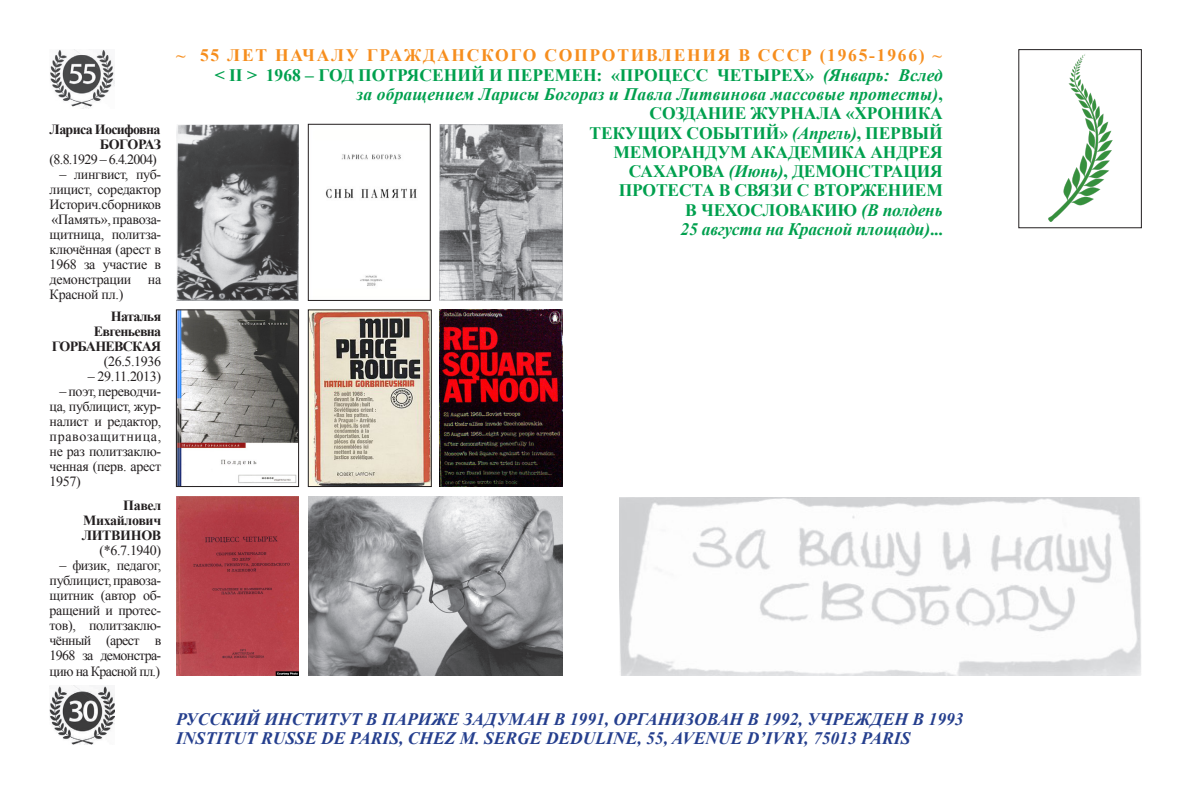
<style>
.page{position:relative;width:1191px;height:794px;background:#fff}
.page>*{position:absolute;margin:0;border:0;box-sizing:border-box;transform-origin:0 0}
.t1{font:700 17.5px "Times New Roman";letter-spacing:-.01em;color:#00a04e}
.t2{font:italic 700 17.5px "Times New Roman";color:#253f8e}
.t3{font:italic 700 17.5px "Times New Roman";letter-spacing:.01em;color:#00a04e}
.t4{font:700 17.5px "Times New Roman";letter-spacing:.1em;color:#f68e1e}
.t5{font:italic 700 17.5px "Times New Roman";letter-spacing:-.01em;color:#00a04e}
.t6{font:14px/15px "Times New Roman";letter-spacing:-.025em;color:#231f20;text-align:justify}
.t7{font:700 14px "Times New Roman";letter-spacing:-.05em;color:#231f20}
.t8{font:14px "Times New Roman";letter-spacing:-.05em;color:#231f20}
.t9{font:700 14px "Times New Roman";letter-spacing:-.025em;color:#231f20}
.s1{font-weight:700}
.s2{font-style:italic}
.s3{font-style:normal}
</style>
<div class="page">
<div style="left:1018px;top:49px;width:123px;height:179px;border:1px solid #231f20"></div>
<img style="left:50px;top:685px;width:65px;height:59px">
<img style="left:439px;top:124px;width:123px;height:177px">
<img style="left:308px;top:496px;width:254px;height:179px">
<img style="left:176px;top:496px;width:122px;height:179px">
<img style="left:310px;top:312px;width:119px;height:173px">
<div style="left:308px;top:310px;width:123px;height:177px;border:1px solid #231f20"></div>
<img style="left:439px;top:310px;width:123px;height:176px">
<img style="left:178px;top:312px;width:119px;height:173px">
<div style="left:176px;top:310px;width:123px;height:177px;border:1px solid #231f20"></div>
<img style="left:176px;top:124px;width:122px;height:177px">
<img style="left:325px;top:154px;width:92px;height:132px">
<div style="left:308px;top:124px;width:122px;height:177px;border:1px solid #231f20"></div>
<img style="left:50px;top:50px;width:65px;height:58px">
<img style="left:619px;top:498px;width:522px;height:177px">
<img style="left:1048px;top:54px;width:65px;height:167px">
<p class="t7" style="left:50px;top:119px;width:112px">Лариса Иосифовна</p>
<p class="t7" style="left:100px;top:134px;width:63px">БОГОРАЗ</p>
<p class="t8" style="left:50px;top:149px;width:109px">(8.8.1929 – 6.4.2004)</p>
<p class="t6" style="left:50px;top:166px;width:113px;text-indent:10px">– лингвист, пуб&shy;лицист, соредактор Историч.сборников «Память», правоза&shy;щитница, политза&shy;ключённая (арест в 1968 за участие в демонстрации на Красной пл.)</p>
<p class="t7" style="left:111px;top:307px;width:52px">Наталья</p>
<p class="t7" style="left:94px;top:322px;width:69px">Евгеньевна</p>
<p class="t7" style="left:52px;top:337px;width:111px">ГОРБАНЕВСКАЯ</p>
<p class="t6" style="left:104px;top:354px;width:59px">(26.5.1936</p>
<p class="t6" style="left:88px;top:369px;width:75px">– 29.11.2013)</p>
<p class="t6" style="left:50px;top:384px;width:113px;text-indent:10px">– поэт, переводчи&shy;ца, публицист, жур&shy;налист и редактор, правозащитница, не раз политзаклю&shy;ченная (перв. арест 1957)</p>
<p class="t7" style="left:123px;top:496px;width:40px">Павел</p>
<p class="t9" style="left:83px;top:511px;width:80px">Михайлович</p>
<p class="t6" style="left:82px;top:528px;width:81px;text-align:right"><span class="s1">ЛИТВИНОВ </span>(*6.7.1940)</p>
<p class="t6" style="left:50px;top:558px;width:113px;text-indent:10px">– физик, педагог, публицист, правоза&shy;щитник (автор об&shy;ращений и протес&shy;тов), политзаклю&shy;чённый (арест в 1968 за демонстра&shy;цию на Красной пл.)</p>
<p class="t4" style="left:176px;top:44px;width:767px">~ 55 ЛЕТ НАЧАЛУ ГРАЖДАНСКОГО СОПРОТИВЛЕНИЯ В СССР (1965-1966) ~</p>
<p class="t1" style="left:215px;top:63px;width:729px">&lt; II &gt; 1968 – ГОД ПОТРЯСЕНИЙ И ПЕРЕМЕН: «ПРОЦЕСС ЧЕТЫРЕХ» <span class="s2">(Январь: Вслед</span></p>
<p class="t3" style="left:356px;top:82px;width:588px">за обращением Ларисы Богораз и Павла Литвинова массовые протесты)<span class="s3">,</span></p>
<p class="t1" style="left:649px;top:101px;width:295px">СОЗДАНИЕ ЖУРНАЛА «ХРОНИКА</p>
<p class="t1" style="left:589px;top:121px;width:355px">ТЕКУЩИХ СОБЫТИЙ» <span class="s2">(Апрель)</span>, ПЕРВЫЙ</p>
<p class="t1" style="left:613px;top:140px;width:331px">МЕМОРАНДУМ АКАДЕМИКА АНДРЕЯ</p>
<p class="t1" style="left:629px;top:159px;width:315px">САХАРОВА <span class="s2">(Июнь)</span>, ДЕМОНСТРАЦИЯ</p>
<p class="t1" style="left:618px;top:178px;width:326px">ПРОТЕСТА В СВЯЗИ С ВТОРЖЕНИЕМ</p>
<p class="t1" style="left:685px;top:198px;width:259px">В ЧЕХОСЛОВАКИЮ <span class="s2">(В полдень</span></p>
<p class="t5" style="left:680px;top:217px;width:264px">25 августа на Красной площади)<span class="s3">...</span></p>
<p class="t2" style="left:176px;top:707px;width:789px">РУССКИЙ ИНСТИТУТ В ПАРИЖЕ ЗАДУМАН В 1991, ОРГАНИЗОВАН В 1992, УЧРЕЖДЕН В 1993</p>
<p class="t2" style="left:176px;top:726px;width:736px">INSTITUT RUSSE DE PARIS, CHEZ M. SERGE DEDULINE, 55, AVENUE D’IVRY, 75013 PARIS</p>
</div>
